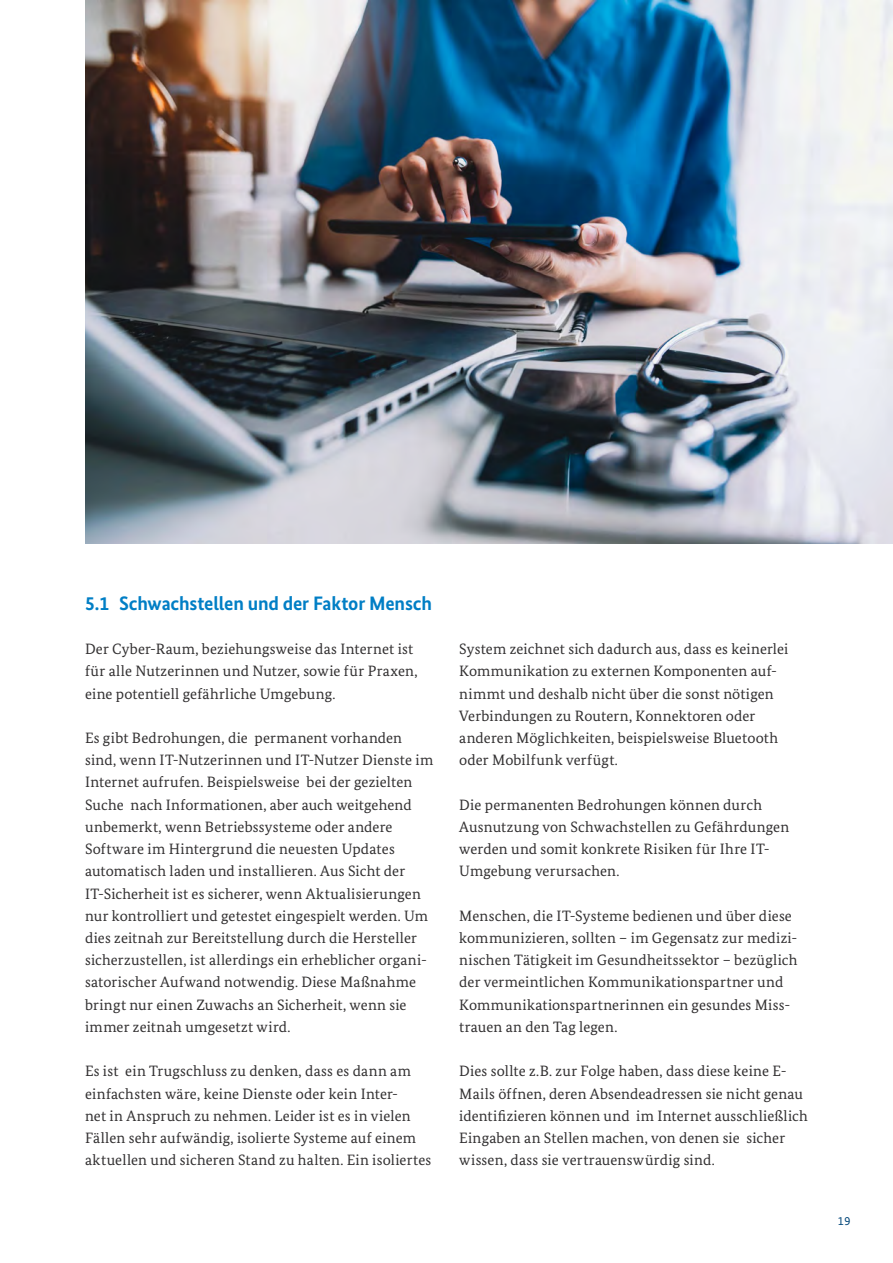
<style>
.page{position:relative;width:893px;height:1263px;background:#fff}
.page>*{position:absolute;margin:0;border:0;box-sizing:border-box;transform-origin:0 0}
.t1{font:700 19.5px "Bundes Sans";letter-spacing:-.01em;color:#007ec5}
.t2{font:15px/22.2px "Bundes Serif";letter-spacing:.01em;color:#312f30}
.t3{font:12px "Bundes Sans";color:#004578}
</style>
<div class="page">
<img style="left:85px;top:0;width:808px;height:543px">
<h3 class="t1" style="left:85px;top:591px;width:348px">5.1 Schwachstellen und der Faktor Mensch</h3>
<p class="t2" style="left:85px;top:638px;width:334px">Der Cyber-Raum, beziehungsweise das Internet ist für alle Nutzerinnen und Nutzer, sowie für Praxen, eine potentiell gefährliche Umgebung.</p>
<p class="t2" style="left:85px;top:727px;width:350px">Es gibt Bedrohungen, die permanent vorhanden sind, wenn IT-Nutzerinnen und IT-Nutzer Dienste im Internet aufrufen. Beispielsweise bei der gezielten Suche nach Informationen, aber auch weitgehend unbemerkt, wenn Betriebssysteme oder andere Software im Hintergrund die neuesten Updates automatisch laden und installieren. Aus Sicht der IT-Sicherheit ist es sicherer, wenn Aktualisierungen nur kontrolliert und getestet eingespielt werden. Um dies zeitnah zur Bereitstellung durch die Hersteller sicherzustellen, ist allerdings ein erheblicher organi&shy;satorischer Aufwand notwendig. Diese Maßnahme bringt nur einen Zuwachs an Sicherheit, wenn sie immer zeitnah umgesetzt wird.</p>
<p class="t2" style="left:85px;top:1060px;width:348px">Es ist ein Trugschluss zu denken, dass es dann am einfachsten wäre, keine Dienste oder kein Inter-<br>net in Anspruch zu nehmen. Leider ist es in vielen Fällen sehr aufwändig, isolierte Systeme auf einem aktuellen und sicheren Stand zu halten. Ein isoliertes</p>
<p class="t2" style="left:459px;top:638px;width:331px">System zeichnet sich dadurch aus, dass es keinerlei Kommunikation zu externen Komponenten auf&shy;nimmt und deshalb nicht über die sonst nötigen Verbindungen zu Routern, Konnektoren oder anderen Möglichkeiten, beispielsweise Bluetooth oder Mobilfunk verfügt.</p>
<p class="t2" style="left:459px;top:793px;width:331px">Die permanenten Bedrohungen können durch Ausnutzung von Schwachstellen zu Gefährdungen werden und somit konkrete Risiken für Ihre IT-Umgebung verursachen.</p>
<p class="t2" style="left:459px;top:904px;width:340px">Menschen, die IT-Systeme bedienen und über diese kommunizieren, sollten – im Gegensatz zur medizi&shy;nischen Tätigkeit im Gesundheitssektor – bezüglich der vermeintlichen Kommunikationspartner und Kommunikationspartnerinnen ein gesundes Miss&shy;trauen an den Tag legen.</p>
<p class="t2" style="left:459px;top:1060px;width:350px">Dies sollte z.B. zur Folge haben, dass diese keine E-Mails öffnen, deren Absendeadressen sie nicht genau identifizieren können und im Internet ausschließlich Eingaben an Stellen machen, von denen sie sicher wissen, dass sie vertrauenswürdig sind.</p>
<p class="t3" style="left:838px;top:1213px;width:14px">19</p>
</div>
